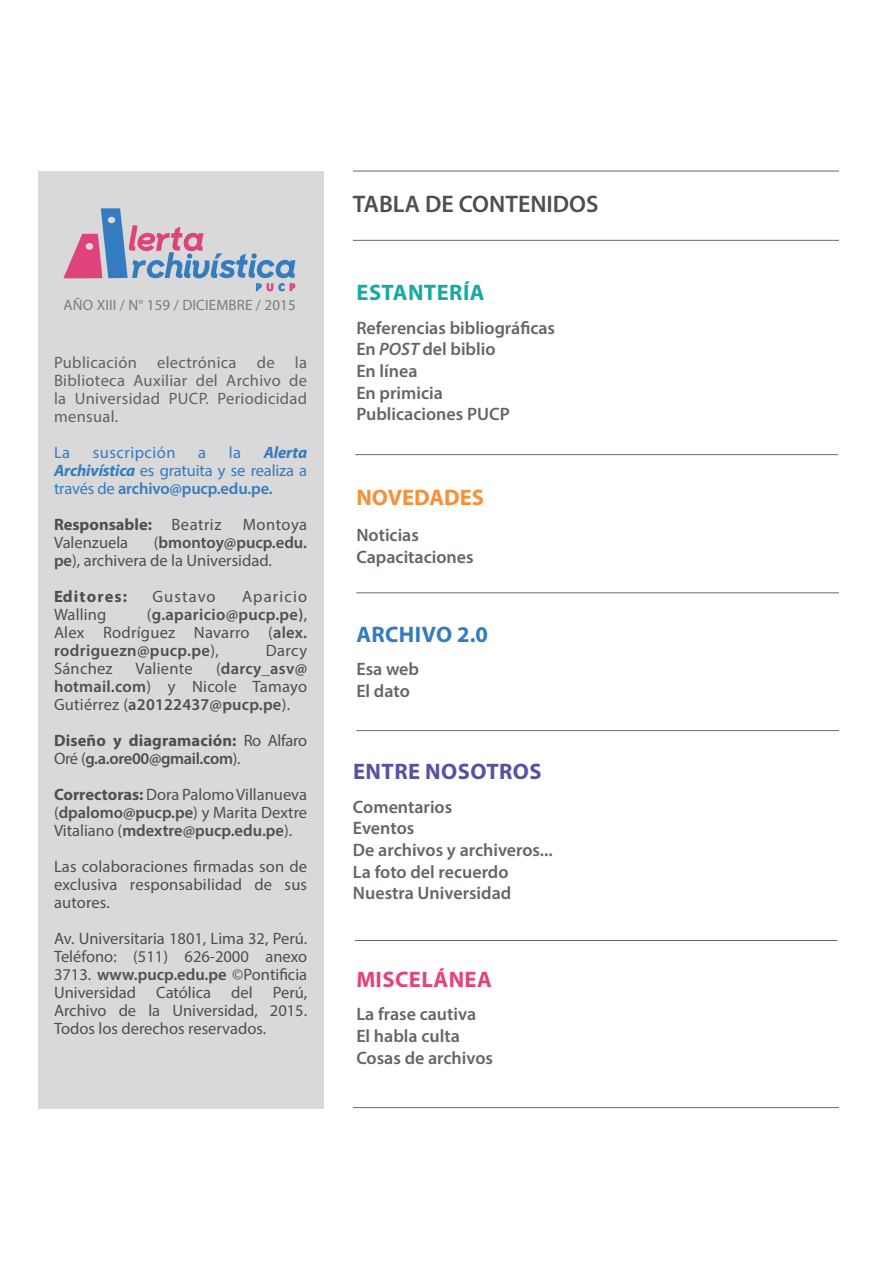
<style>
.page{position:relative;width:893px;height:1263px;background:#fff}
.page>*{position:absolute;margin:0;border:0;box-sizing:border-box;transform-origin:0 0}
.t1{font:600 24px "Myriad Pro";color:#4c5050}
.t2{font:700 22.5px "Myriad Pro";letter-spacing:.02em;color:#5652a2}
.t3{font:700 22.5px "Myriad Pro";letter-spacing:.02em;color:#17aaa3}
.t4{font:700 22.5px "Myriad Pro";letter-spacing:.02em;color:#357bbf}
.t5{font:700 22.5px "Myriad Pro";letter-spacing:.02em;color:#e1447f}
.t6{font:700 22.5px "Myriad Pro";color:#f6903b}
.t7{font:600 18px/21.6px "Myriad Pro";color:#626668}
.t8{font:600 18px/21.6px "Myriad Pro";color:#636668}
.t9{font:16.5px/18px "Myriad Pro";color:#4c5050;text-align:justify}
.t10{font:600 16.5px/18px "Myriad Pro";letter-spacing:.02em;color:#4c5050;text-align:justify}
.t11{font:16.5px/18px "Myriad Pro";letter-spacing:.02em;color:#5e6363;text-align:justify}
.t12{font:16.5px/18px "Myriad Pro";letter-spacing:-.01em;color:#357bbf;text-align:justify}
.t13{font:700 16.5px/18px "Myriad Pro";letter-spacing:.01em;color:#4c5050}
.t14{font:16.5px "Myriad Pro";letter-spacing:.07em;color:#4c5050}
.t15{font:16.5px "Myriad Pro";letter-spacing:.03em;color:#357bbf}
.t16{font:700 16.5px "Myriad Pro";letter-spacing:.07em;color:#4c5050}
.t17{font:16.5px "Myriad Pro";letter-spacing:.025em;color:#4c5050}
.t18{font:15px "Myriad Pro";letter-spacing:.01em;color:#7a7d7e}
.t19{font:700 10.95px "Calibri";color:#357bbf}
.s1{color:#de437e}
.s2{font-style:italic}
.s3{font-weight:700;font-style:italic}
.s4{font-weight:600}
.s5{font-weight:400}
.s6{font-weight:700}
</style>
<div class="page">
<div style="left:38px;top:171px;width:286px;height:938px;background:#d8d9d8"></div>
<hr style="left:353px;top:240px;width:486px;height:1px;background:#69696c">
<hr style="left:355px;top:454px;width:483px;height:1px;background:#69696c">
<hr style="left:356px;top:592px;width:483px;height:1px;background:#69696c">
<hr style="left:356px;top:730px;width:483px;height:1px;background:#69696c">
<hr style="left:355px;top:940px;width:483px;height:1px;background:#69696c">
<hr style="left:353px;top:171px;width:486px;height:1px;background:#69696c">
<svg style="left:63px;top:208px;width:232px;height:83px"></svg>
<hr style="left:353px;top:1107px;width:486px;height:1px;background:#69696c">
<h1 class="t1" style="left:353px;top:189px;width:247px">TABLA DE CONTENIDOS</h1>
<p class="t19" style="left:256px;top:280px;width:41px">P <span class="s1">U</span> C <span class="s1">P</span></p>
<h2 class="t3" style="left:357px;top:278px;width:130px">ESTANTERÍA</h2>
<p class="t8" style="left:356px;top:317px;width:200px">Referencias bibliográficas<br>En <span class="s2">POST</span> del biblio<br>En línea<br>En primicia<br>Publicaciones PUCP</p>
<p class="t18" style="left:64px;top:295px;width:234px">AÑO XIII / N° 159 / DICIEMBRE / 2015</p>
<p class="t11" style="left:54px;top:353px;width:255px">Publicación electrónica de la Biblioteca Auxiliar del Archivo de la Universidad PUCP. Periodicidad mensual.</p>
<p class="t12" style="left:54px;top:443px;width:18px">La</p>
<p class="t15" style="left:93px;top:442px;width:84px">suscripción</p>
<p class="t12" style="left:198px;top:443px;width:9px">a</p>
<p class="t12" style="left:229px;top:443px;width:14px">la</p>
<p class="t12" style="left:54px;top:443px;width:255px;text-indent:210px"><span class="s3">Alerta Archivística</span> es gratuita y se realiza a través de <span class="s4">archivo@pucp.edu.pe.</span></p>
<p class="t13" style="left:54px;top:515px;width:169px">Responsable: <span class="s5">Beatriz</span></p>
<p class="t17" style="left:243px;top:514px;width:66px">Montoya</p>
<p class="t9" style="left:54px;top:533px;width:76px">Valenzuela</p>
<h2 class="t6" style="left:356px;top:483px;width:129px">NOVEDADES</h2>
<p class="t7" style="left:356px;top:524px;width:119px">Noticias<br>Capacitaciones</p>
<p class="t9" style="left:54px;top:533px;width:255px;text-indent:100px">(<span class="s4">bmontoy@pucp.edu. pe</span>), archivera de la Universidad.</p>
<p class="t16" style="left:54px;top:586px;width:75px">Editores:</p>
<p class="t14" style="left:152px;top:586px;width:65px">Gustavo</p>
<p class="t14" style="left:242px;top:586px;width:67px">Aparicio</p>
<p class="t9" style="left:54px;top:605px;width:54px">Walling</p>
<p class="t10" style="left:54px;top:605px;width:255px;text-indent:93px"><span class="s5">(</span>g.aparicio@pucp.pe)<span class="s5">, Alex Rodríguez Navarro (</span>alex. rodriguezn@pucp.pe<span class="s5">),</span></p>
<h2 class="t4" style="left:356px;top:619px;width:133px">ARCHIVO 2.0</h2>
<p class="t7" style="left:356px;top:658px;width:64px">Esa web<br>El dato</p>
<p class="t9" style="left:266px;top:641px;width:43px">Darcy</p>
<p class="t10" style="left:54px;top:659px;width:255px;text-indent:162px"><span class="s5">(</span>darcy_asv@ hotmail.com<span class="s5">) y Nicole Tamayo Gutiérrez (</span>a20122437@pucp.pe<span class="s5">).</span></p>
<p class="t13" style="left:54px;top:731px;width:255px">Diseño y diagramación: <span class="s5">Ro Alfaro<br>Oré (</span><span class="s4">g.a.ore00@gmail.com</span><span class="s5">).</span></p>
<p class="t9" style="left:54px;top:785px;width:255px"><span class="s6">Correctoras:</span> Dora Palomo Villanueva (<span class="s4">dpalomo@pucp.pe</span>) y Marita Dextre Vitaliano (<span class="s4">mdextre@pucp.edu.pe</span>).</p>
<p class="t9" style="left:54px;top:857px;width:255px">Las colaboraciones firmadas son de exclusiva responsabilidad de sus autores.</p>
<p class="t9" style="left:54px;top:929px;width:255px">Av. Universitaria 1801, Lima 32, Perú.<br>Teléfono: (511) 626-2000 anexo 3713. <span class="s4">www.pucp.edu.pe</span> ©Pontificia Universidad Católica del Perú, Archivo de la Universidad, 2015.<br>Todos los derechos reservados.</p>
<p class="t9" style="left:54px;top:659px;width:60px">Sánchez</p>
<p class="t9" style="left:135px;top:659px;width:59px">Valiente</p>
<h2 class="t2" style="left:353px;top:757px;width:190px">ENTRE NOSOTROS</h2>
<p class="t7" style="left:353px;top:795px;width:201px">Comentarios<br>Eventos<br>De archivos y archiveros...<br>La foto del recuerdo<br>Nuestra Universidad</p>
<h2 class="t5" style="left:356px;top:964px;width:137px">MISCELÁNEA</h2>
<p class="t7" style="left:356px;top:1003px;width:138px">La frase cautiva<br>El habla culta<br>Cosas de archivos</p>
</div>
